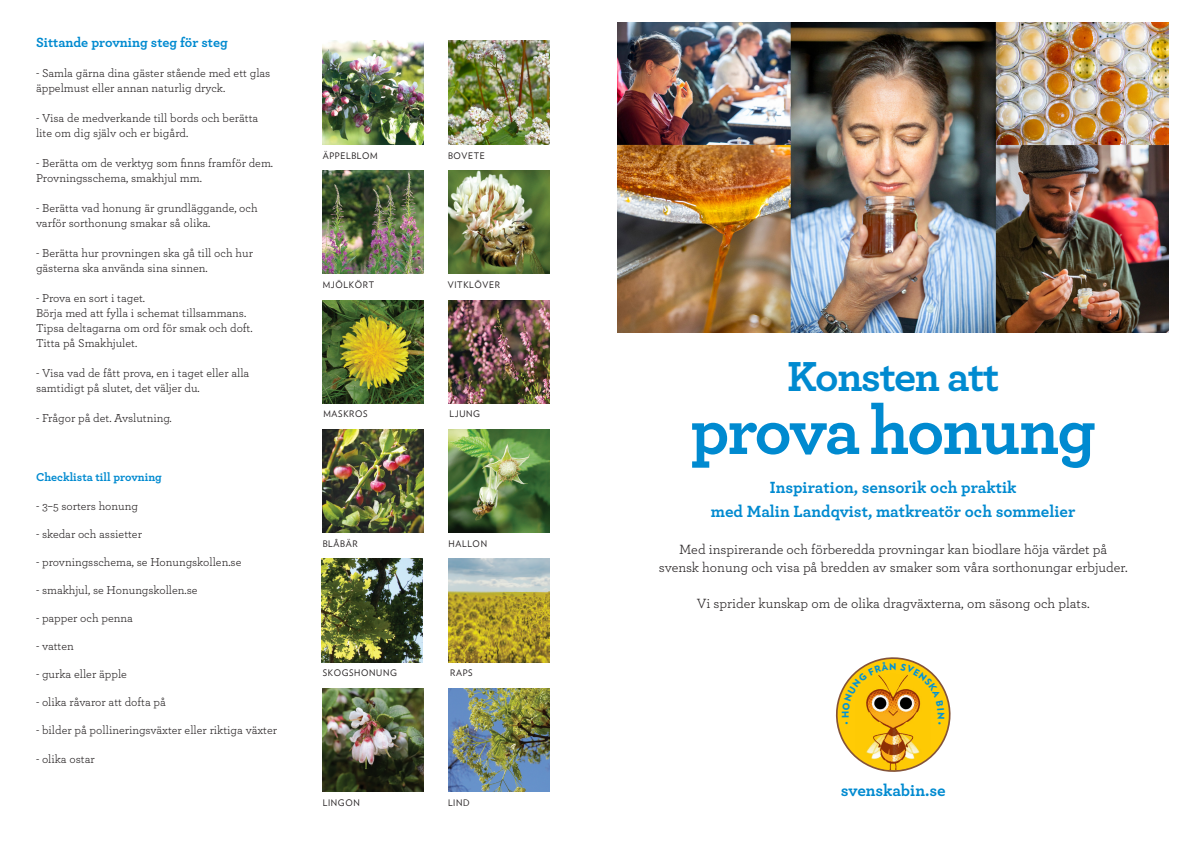
<style>
.page{position:relative;width:1191px;height:842px;background:#fff}
.page>*{position:absolute;margin:0;border:0;box-sizing:border-box;transform-origin:0 0}
.t1{font:700 70px "Archer";letter-spacing:-.03em;color:#008ad0}
.t2{font:700 44px "Archer";letter-spacing:-.03em;color:#008ad0}
.t3{font:700 17px/24px "Archer";color:#008ad0;text-align:center}
.t4{font:14px/18px "Archer";color:#231f20;text-align:center}
.t5{font:700 14px "Archer";color:#008ad0}
.t6{font:12px/15px "Archer";color:#231f20}
.t7{font:700 12px "Archer";color:#008ad0}
.t8{font:9px "Verlag";letter-spacing:.075em;color:#231f20}
</style>
<div class="page">
<img style="left:323px;top:300px;width:100px;height:103px">
<img style="left:448px;top:300px;width:101px;height:103px">
<img style="left:448px;top:688px;width:101px;height:104px">
<img style="left:322px;top:559px;width:101px;height:103px">
<img style="left:323px;top:171px;width:100px;height:103px">
<img style="left:448px;top:171px;width:101px;height:103px">
<img style="left:448px;top:429px;width:101px;height:104px">
<img style="left:448px;top:41px;width:101px;height:103px">
<img style="left:323px;top:688px;width:100px;height:104px">
<img style="left:323px;top:429px;width:100px;height:104px">
<img style="left:323px;top:41px;width:100px;height:103px">
<img style="left:448px;top:559px;width:101px;height:103px">
<img style="left:618px;top:23px;width:550px;height:309px">
<svg style="left:835px;top:657px;width:116px;height:115px"></svg>
<p class="t5" style="left:36px;top:31px;width:193px">Sittande provning steg för steg</p>
<p class="t6" style="left:36px;top:65px;width:236px">- Samla gärna dina gäster stående med ett glas äppelmust eller annan naturlig dryck.</p>
<p class="t6" style="left:36px;top:110px;width:224px">- Visa de medverkande till bords och berätta lite om dig själv och er bigård.</p>
<p class="t6" style="left:36px;top:155px;width:239px">- Berätta om de verktyg som finns framför dem.<br>Provningsschema, smakhjul mm.</p>
<p class="t6" style="left:36px;top:200px;width:223px">- Berätta vad honung är grundläggande, och varför sorthonung smakar så olika.</p>
<p class="t6" style="left:36px;top:245px;width:218px">- Berätta hur provningen ska gå till och hur gästerna ska använda sina sinnen.</p>
<p class="t6" style="left:36px;top:290px;width:218px">- Prova en sort i taget.<br>Börja med att fylla i schemat tillsammans.<br>Tipsa deltagarna om ord för smak och doft.<br>Titta på Smakhjulet.</p>
<p class="t6" style="left:36px;top:365px;width:215px">- Visa vad de fått prova, en i taget eller alla samtidigt på slutet, det väljer du.</p>
<p class="t6" style="left:36px;top:410px;width:137px">- Frågor på det. Avslutning.</p>
<p class="t7" style="left:36px;top:467px;width:127px">Checklista till provning</p>
<p class="t6" style="left:36px;top:498px;width:103px">- 3–5 sorters honung</p>
<p class="t6" style="left:36px;top:526px;width:107px">- skedar och assietter</p>
<p class="t6" style="left:36px;top:554px;width:207px">- provningsschema, se Honungskollen.se</p>
<p class="t6" style="left:36px;top:582px;width:163px">- smakhjul, se Honungskollen.se</p>
<p class="t6" style="left:36px;top:610px;width:98px">- papper och penna</p>
<p class="t6" style="left:36px;top:638px;width:39px">- vatten</p>
<p class="t6" style="left:36px;top:666px;width:92px">- gurka eller äpple</p>
<p class="t6" style="left:36px;top:694px;width:131px">- olika råvaror att dofta på</p>
<p class="t6" style="left:36px;top:722px;width:243px">- bilder på pollineringsväxter eller riktiga växter</p>
<p class="t6" style="left:36px;top:751px;width:60px">- olika ostar</p>
<p class="t8" style="left:323px;top:149px;width:57px">ÄPPELBLOM</p>
<p class="t8" style="left:448px;top:149px;width:39px">BOVETE</p>
<p class="t8" style="left:323px;top:278px;width:53px">MJÖLKÖRT</p>
<p class="t8" style="left:448px;top:278px;width:54px">VITKLÖVER</p>
<p class="t8" style="left:323px;top:407px;width:46px">MASKROS</p>
<p class="t8" style="left:449px;top:407px;width:32px">LJUNG</p>
<p class="t8" style="left:323px;top:537px;width:36px">BLÅBÄR</p>
<p class="t8" style="left:448px;top:537px;width:40px">HALLON</p>
<p class="t8" style="left:323px;top:666px;width:76px">SKOGSHONUNG</p>
<p class="t8" style="left:450px;top:666px;width:24px">RAPS</p>
<p class="t8" style="left:323px;top:796px;width:39px">LINGON</p>
<p class="t8" style="left:448px;top:796px;width:23px">LIND</p>
<p class="t2" style="left:787px;top:342px;width:214px">Konsten att</p>
<p class="t1" style="left:690px;top:375px;width:407px">prova honung</p>
<p class="t3" style="left:711px;top:475px;width:366px">Inspiration, sensorik och praktik<br>med Malin Landqvist, matkreatör och sommelier</p>
<p class="t4" style="left:659px;top:540px;width:470px">Med inspirerande och förberedda provningar kan biodlare höja värdet på svensk honung och visa på bredden av smaker som våra sorthonungar erbjuder.</p>
<p class="t4" style="left:697px;top:594px;width:394px">Vi sprider kunskap om de olika dragväxterna, om säsong och plats.</p>
<p class="t3" style="left:840px;top:777px;width:106px">svenskabin.se</p>
</div>
